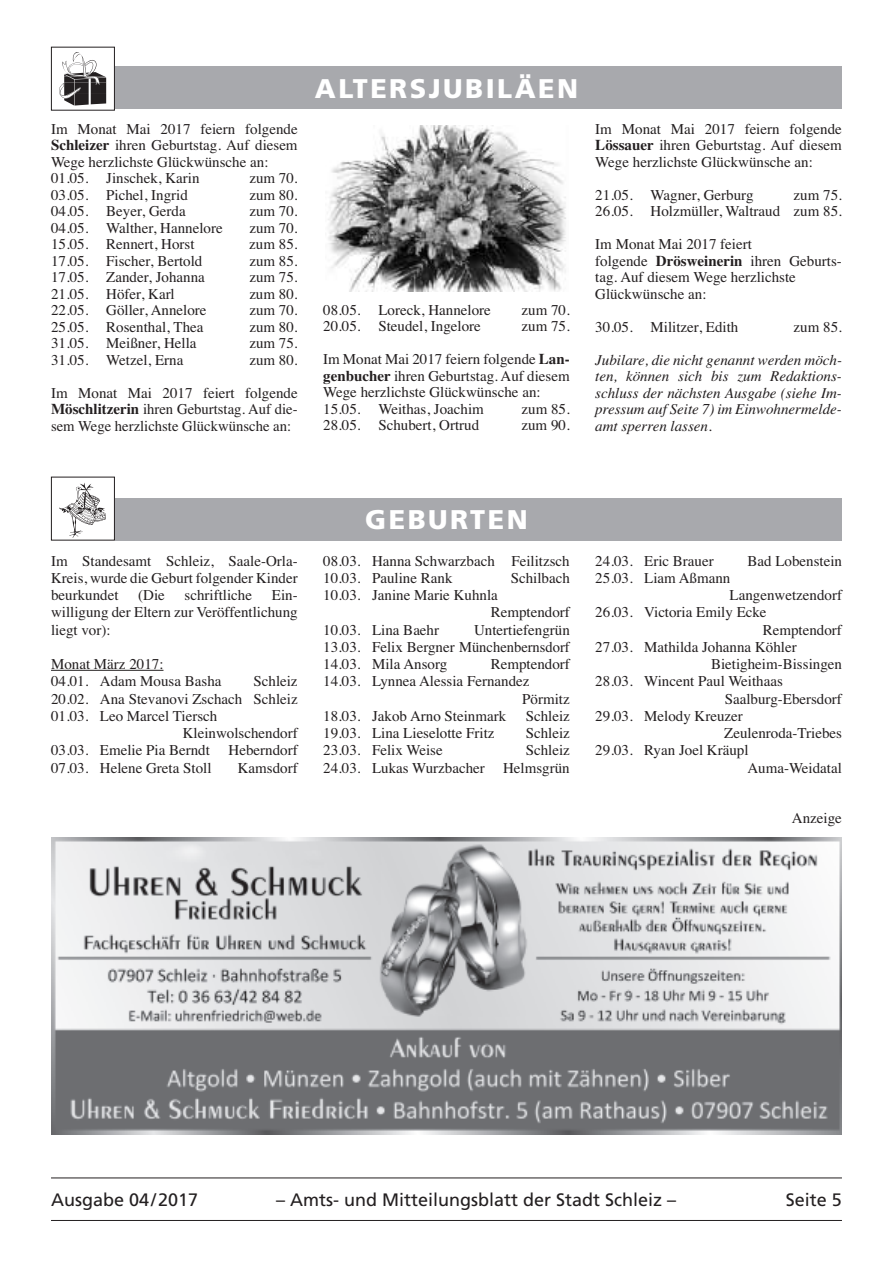
<style>
.page{position:relative;width:893px;height:1263px;background:#fff}
.page>*{position:absolute;margin:0;border:0;box-sizing:border-box;transform-origin:0 0}
.t1{font:900 27px "Frutiger";letter-spacing:.09em;color:#fff}
.t2{font:18px "Frutiger";color:#231f20}
.t3{font:15px/16.5px "Times";color:#231f20}
.t4{font:italic 15px/16.5px "Times";color:#231f20;text-align:justify}
.s1{font-weight:700}
</style>
<div class="page">
<hr style="left:51px;top:1177px;width:791px;height:1px;background:#231f20">
<hr style="left:51px;top:1220px;width:791px;height:1px;background:#231f20">
<div style="left:51px;top:67px;width:791px;height:42px;background:#a8a9ad"></div>
<div style="left:51px;top:47px;width:63px;height:63px;background:#fff"></div>
<svg style="left:59px;top:52px;width:47px;height:54px"></svg>
<div style="left:51px;top:47px;width:64px;height:64px;border:1px solid #231f20"></div>
<hr style="left:51px;top:670px;width:112px;height:1px;background:#231f20">
<div style="left:51px;top:498px;width:791px;height:42px;background:#a8a9ad"></div>
<div style="left:51px;top:477px;width:63px;height:63px;background:#fff"></div>
<svg style="left:59px;top:483px;width:47px;height:55px"></svg>
<div style="left:51px;top:477px;width:64px;height:63px;border:1px solid #231f20"></div>
<img style="left:51px;top:837px;width:791px;height:298px">
<img style="left:328px;top:125px;width:238px;height:167px">
<p class="t3" style="left:51px;top:122px;width:248px">Im Monat Mai 2017 feiern fol gen de <span class="s1">Schleizer</span> ihren Geburtstag. Auf diesem Wege herzlichste Glückwünsche an:<br>01.05. Jinschek, Karin</p>
<p class="t3" style="left:249px;top:171px;width:50px">zum 70.</p>
<p class="t3" style="left:51px;top:188px;width:138px">03.05. Pichel, Ingrid</p>
<p class="t3" style="left:249px;top:188px;width:50px">zum 80.</p>
<p class="t3" style="left:51px;top:204px;width:136px">04.05. Beyer, Gerda</p>
<p class="t3" style="left:249px;top:204px;width:50px">zum 70.</p>
<p class="t3" style="left:51px;top:221px;width:173px">04.05. Walther, Hannelore</p>
<p class="t3" style="left:249px;top:221px;width:50px">zum 70.</p>
<p class="t3" style="left:51px;top:237px;width:145px">15.05. Rennert, Horst</p>
<p class="t3" style="left:249px;top:237px;width:50px">zum 85.</p>
<p class="t3" style="left:51px;top:254px;width:153px">17.05. Fischer, Bertold</p>
<p class="t3" style="left:249px;top:254px;width:50px">zum 85.</p>
<p class="t3" style="left:51px;top:270px;width:155px">17.05. Zander, Johanna</p>
<p class="t3" style="left:249px;top:270px;width:50px">zum 75.</p>
<p class="t3" style="left:51px;top:287px;width:125px">21.05. Höfer, Karl</p>
<p class="t3" style="left:249px;top:287px;width:50px">zum 80.</p>
<p class="t3" style="left:51px;top:303px;width:157px">22.05. Göller, Annelore</p>
<p class="t3" style="left:249px;top:303px;width:50px">zum 70.</p>
<p class="t3" style="left:51px;top:320px;width:154px">25.05. Rosenthal, Thea</p>
<p class="t3" style="left:249px;top:320px;width:50px">zum 80.</p>
<p class="t3" style="left:51px;top:336px;width:147px">31.05. Meißner, Hella</p>
<p class="t3" style="left:249px;top:336px;width:50px">zum 75.</p>
<p class="t3" style="left:51px;top:353px;width:134px">31.05. Wetzel, Erna</p>
<p class="t3" style="left:249px;top:353px;width:50px">zum 80.</p>
<p class="t3" style="left:51px;top:386px;width:248px;text-align:justify">Im Monat Mai 2017 feiert fol gen de <span class="s1">Möschlitzerin</span> ihren Geburtstag. Auf die&shy;sem Wege herzlichste Glückwünsche an:</p>
<h1 class="t1" style="left:315px;top:77px;width:265px">ALTERSJUBILÄEN</h1>
<p class="t3" style="left:323px;top:303px;width:169px">08.05. Loreck, Hannelore</p>
<p class="t3" style="left:521px;top:303px;width:50px">zum 70.</p>
<p class="t3" style="left:323px;top:319px;width:159px">20.05. Steudel, Ingelore</p>
<p class="t3" style="left:521px;top:319px;width:50px">zum 75.</p>
<p class="t3" style="left:323px;top:352px;width:248px">Im Monat Mai 2017 feiern fol gen de <span class="s1">Lan&shy;genbucher</span> ihren Geburtstag. Auf diesem Wege herzlichste Glückwünsche an:<br>15.05. Weithas, Joachim</p>
<p class="t3" style="left:521px;top:402px;width:50px">zum 85.</p>
<p class="t3" style="left:323px;top:418px;width:158px">28.05. Schubert, Ortrud</p>
<p class="t3" style="left:521px;top:418px;width:50px">zum 90.</p>
<p class="t3" style="left:595px;top:122px;width:248px;text-align:justify">Im Monat Mai 2017 feiern fol gen de <span class="s1">Lössauer</span> ihren Geburtstag. Auf diesem Wege herzlichste Glückwünsche an:</p>
<p class="t3" style="left:595px;top:188px;width:160px">21.05. Wagner, Gerburg</p>
<p class="t3" style="left:595px;top:188px;width:248px;text-align:right">zum 75.<br>26.05. Holzmüller, Waltraud zum 85.</p>
<p class="t3" style="left:595px;top:237px;width:248px">Im Monat Mai 2017 feiert<br>fol gen de <span class="s1">Drösweinerin</span> ihren Geburts&shy;tag. Auf diesem Wege herzlichste<br>Glückwünsche an:</p>
<p class="t3" style="left:595px;top:320px;width:145px">30.05. Militzer, Edith</p>
<p class="t3" style="left:794px;top:320px;width:50px">zum 85.</p>
<p class="t4" style="left:595px;top:353px;width:248px">Jubilare, die nicht genannt werden möch&shy;ten, können sich bis zum Redak tions - schluss der nächsten Ausgabe (siehe Im&shy;pressum auf Seite 7) im Einwohner melde - amt sperren lassen.</p>
<p class="t3" style="left:51px;top:553px;width:248px;line-height:17.2px;text-align:justify">Im Standesamt Schleiz, Saale-Orla-Kreis, wurde die Geburt folgender Kinder beurkundet</p>
<p class="t3" style="left:138px;top:588px;width:28px">(Die</p>
<p class="t3" style="left:185px;top:588px;width:69px">schriftliche</p>
<p class="t3" style="left:51px;top:588px;width:248px;line-height:17.2px;text-align:justify;text-indent:221px">Ein - willigung der Eltern zur Veröffentlichung liegt vor):</p>
<p class="t3" style="left:51px;top:657px;width:172px;line-height:17.2px">Monat März 2017:<br>04.01. Adam Mousa Basha</p>
<p class="t3" style="left:253px;top:674px;width:46px">Schleiz</p>
<p class="t3" style="left:51px;top:692px;width:248px">20.02. Ana Stevanovi Zschach Schleiz</p>
<p class="t3" style="left:51px;top:709px;width:168px">01.03. Leo Marcel Tiersch</p>
<p class="t3" style="left:183px;top:726px;width:116px">Kleinwolschendorf</p>
<p class="t3" style="left:51px;top:743px;width:248px">03.03. Emelie Pia Berndt Heberndorf</p>
<p class="t3" style="left:51px;top:761px;width:162px">07.03. Helene Greta Stoll</p>
<p class="t3" style="left:238px;top:761px;width:61px">Kamsdorf</p>
<h1 class="t1" style="left:365px;top:509px;width:164px">GEBURTEN</h1>
<p class="t3" style="left:323px;top:553px;width:248px;line-height:17.2px">08.03. Hanna Schwarzbach Feilitzsch<br>10.03. Pauline Rank</p>
<p class="t3" style="left:511px;top:571px;width:61px">Schilbach</p>
<p class="t3" style="left:323px;top:588px;width:176px">10.03. Janine Marie Kuhnla</p>
<p class="t3" style="left:491px;top:605px;width:81px">Remptendorf</p>
<p class="t3" style="left:323px;top:623px;width:117px">10.03. Lina Baehr</p>
<p class="t3" style="left:323px;top:622px;width:248px;line-height:17.2px;text-align:justify;text-indent:151px">Untertiefengrün 13.03. Felix Bergner Münchenbernsdorf 14.03. Mila Ansorg</p>
<p class="t3" style="left:491px;top:657px;width:81px">Remptendorf</p>
<p class="t3" style="left:323px;top:674px;width:208px">14.03. Lynnea Alessia Fernandez</p>
<p class="t3" style="left:522px;top:692px;width:49px">Pörmitz</p>
<p class="t3" style="left:323px;top:709px;width:185px">18.03. Jakob Arno Steinmark</p>
<p class="t3" style="left:526px;top:709px;width:46px">Schleiz</p>
<p class="t3" style="left:323px;top:726px;width:173px">19.03. Lina Lieselotte Fritz</p>
<p class="t3" style="left:526px;top:726px;width:46px">Schleiz</p>
<p class="t3" style="left:323px;top:743px;width:121px">23.03. Felix Weise</p>
<p class="t3" style="left:323px;top:743px;width:248px;line-height:17.2px;text-align:right">Schleiz<br>24.03. Lukas Wurzbacher Helmsgrün</p>
<p class="t3" style="left:595px;top:554px;width:120px">24.03. Eric Brauer</p>
<p class="t3" style="left:747px;top:554px;width:96px">Bad Lobenstein</p>
<p class="t3" style="left:595px;top:571px;width:137px">25.03. Liam Aßmann</p>
<p class="t3" style="left:729px;top:588px;width:114px">Langenwetzendorf</p>
<p class="t3" style="left:595px;top:605px;width:173px">26.03. Victoria Emily Ecke</p>
<p class="t3" style="left:763px;top:623px;width:81px">Remptendorf</p>
<p class="t3" style="left:595px;top:640px;width:203px">27.03. Mathilda Johanna Köhler</p>
<p class="t3" style="left:711px;top:657px;width:132px">Bietigheim-Bissingen</p>
<p class="t3" style="left:595px;top:674px;width:189px">28.03. Wincent Paul Weithaas</p>
<p class="t3" style="left:725px;top:692px;width:119px">Saalburg-Ebersdorf</p>
<p class="t3" style="left:595px;top:709px;width:149px">29.03. Melody Kreuzer</p>
<p class="t3" style="left:724px;top:726px;width:119px">Zeulenroda-Triebes</p>
<p class="t3" style="left:595px;top:743px;width:155px">29.03. Ryan Joel Kräupl</p>
<p class="t3" style="left:747px;top:761px;width:96px">Auma-Weidatal</p>
<p class="t3" style="left:792px;top:811px;width:51px">Anzeige</p>
<p class="t2" style="left:51px;top:1193px;width:149px">Ausgabe 04/2017</p>
<p class="t2" style="left:276px;top:1193px;width:401px">– Amts- und Mitteilungsblatt der Stadt Schleiz –</p>
<p class="t2" style="left:786px;top:1193px;width:58px">Seite 5</p>
</div>
